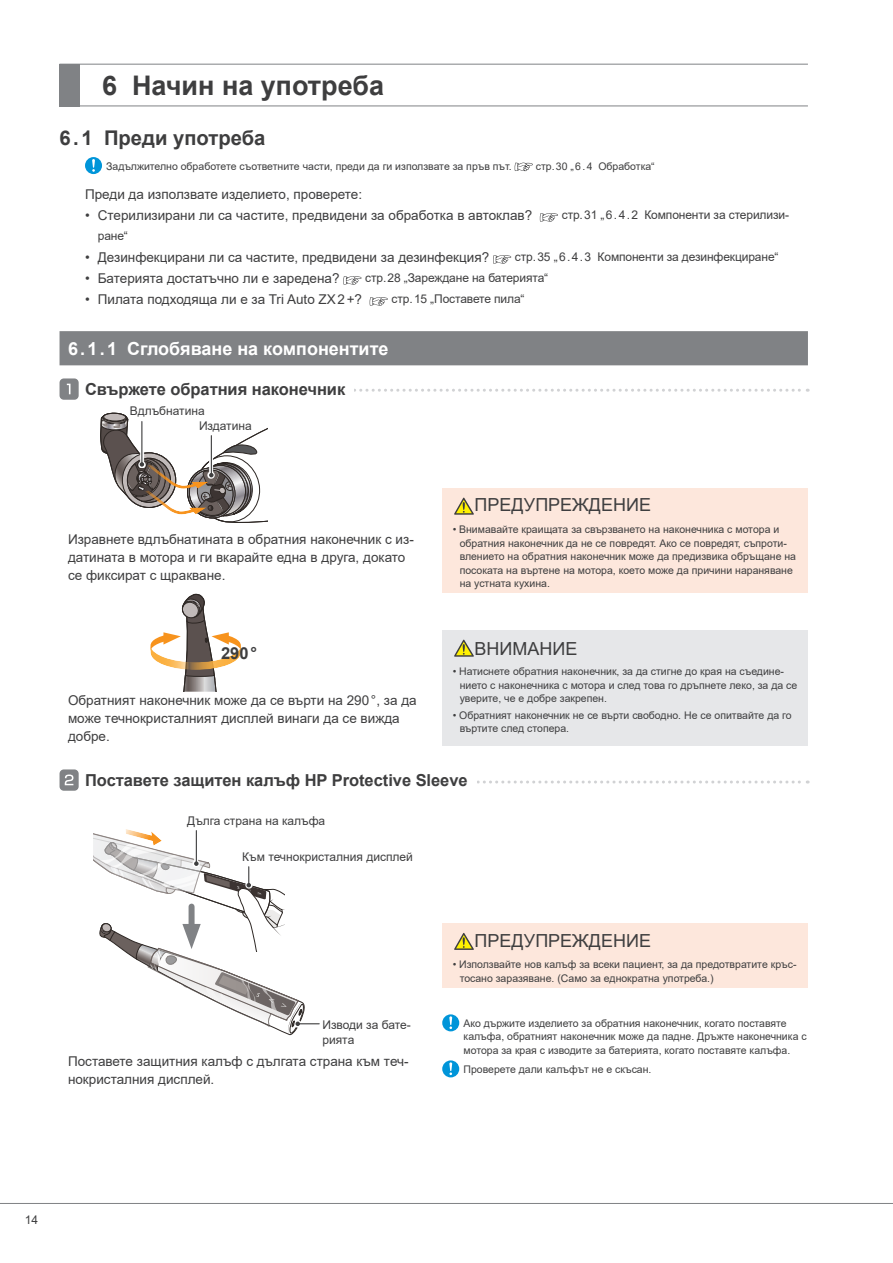
<style>
.page{position:relative;width:893px;height:1263px;background:#fff}
.page>*{position:absolute;margin:0;border:0;box-sizing:border-box;transform-origin:0 0}
.t1{font:700 27px "Arial";color:#3e3e3f}
.t2{font:700 20.25px "Arial";color:#3e3e3f}
.t3{font:18px "Arial";color:#3e3e3f}
.t4{font:700 18px "Arial";color:#fff}
.t5{font:700 16.5px "Arial";letter-spacing:-.005em;color:#3e3e3f}
.t6{font:13.5px/18px "Arial";color:#3e3e3f}
.t7{font:12px/15px "Arial";letter-spacing:-.01em;color:#3e3e3f}
.t8{font:10.5px/13.5px "Arial";color:#3e3e3f}
</style>
<div class="page">
<hr style="left:0;top:1203px;width:893px;height:1px;background:#808285">
<hr style="left:60px;top:106px;width:748px;height:1px;background:#808285">
<div style="left:60px;top:64px;width:20px;height:42px;background:#808285"></div>
<hr style="left:60px;top:64px;width:748px;height:1px;background:#808285">
<svg style="left:477px;top:780px;width:331px;height:3px"></svg>
<svg style="left:354px;top:389px;width:454px;height:3px"></svg>
<svg style="left:150px;top:593px;width:91px;height:99px"></svg>
<div style="left:60px;top:331px;width:748px;height:34px;background:#808285"></div>
<div style="left:442px;top:630px;width:366px;height:115px;background:#e6e7e9"></div>
<svg style="left:454px;top:640px;width:20px;height:17px"></svg>
<div style="left:442px;top:488px;width:366px;height:105px;background:#fde7dc"></div>
<svg style="left:454px;top:498px;width:20px;height:17px"></svg>
<svg style="left:442px;top:1014px;width:17px;height:17px"></svg>
<svg style="left:442px;top:1060px;width:17px;height:17px"></svg>
<svg style="left:100px;top:412px;width:168px;height:111px"></svg>
<svg style="left:93px;top:829px;width:226px;height:206px"></svg>
<svg style="left:540px;top:213px;width:18px;height:9px"></svg>
<svg style="left:493px;top:255px;width:18px;height:9px"></svg>
<svg style="left:343px;top:276px;width:18px;height:9px"></svg>
<svg style="left:370px;top:297px;width:18px;height:9px"></svg>
<div style="left:60px;top:378px;width:19px;height:22px;background:#808285;border-radius:4px"></div>
<svg style="left:67px;top:384px;width:4px;height:10px"></svg>
<div style="left:60px;top:769px;width:19px;height:22px;background:#808285;border-radius:4px"></div>
<svg style="left:65px;top:774px;width:8px;height:11px"></svg>
<div style="left:442px;top:923px;width:366px;height:65px;background:#fde7dc"></div>
<svg style="left:454px;top:933px;width:20px;height:17px"></svg>
<svg style="left:515px;top:163px;width:18px;height:8px"></svg>
<svg style="left:85px;top:157px;width:17px;height:17px"></svg>
<h1 class="t1" style="left:102px;top:66px;width:283px">6 Начин на употреба</h1>
<h2 class="t2" style="left:60px;top:124px;width:207px">6.1 Преди употреба</h2>
<p class="t8" style="left:106px;top:159px;width:407px">Задължително обработете съответните части, преди да ги използвате за пръв път.</p>
<p class="t8" style="left:536px;top:159px;width:121px">стр.30 „6.4 Обработка“</p>
<p class="t6" style="left:85px;top:185px;width:279px">Преди да използвате изделието, проверете:</p>
<p class="t6" style="left:85px;top:206px;width:449px">• Стерилизирани ли са частите, предвидени за обработка в автоклав?</p>
<p class="t7" style="left:562px;top:207px;width:229px">стр.31 „6.4.2 Компоненти за стерилизи-</p>
<p class="t7" style="left:98px;top:228px;width:32px">ране“</p>
<p class="t6" style="left:85px;top:248px;width:406px">• Дезинфекцирани ли са частите, предвидени за дезинфекция?</p>
<p class="t7" style="left:515px;top:249px;width:265px">стр.35 „6.4.3 Компоненти за дезинфекциране“</p>
<p class="t6" style="left:85px;top:269px;width:256px">• Батерията достатъчно ли е заредена?</p>
<p class="t7" style="left:365px;top:270px;width:184px">стр.28 „Зареждане на батерията“</p>
<p class="t6" style="left:85px;top:290px;width:279px">• Пилата подходяща ли е за Tri Auto ZX2+?</p>
<p class="t7" style="left:392px;top:291px;width:135px">стр.15 „Поставете пила“</p>
<h3 class="t4" style="left:68px;top:336px;width:322px">6.1.1 Сглобяване на компонентите</h3>
<h3 class="t5" style="left:85px;top:377px;width:262px">Свържете обратния наконечник</h3>
<p class="t7" style="left:130px;top:403px;width:76px">Вдлъбнатина</p>
<p class="t7" style="left:199px;top:418px;width:54px">Издатина</p>
<p class="t6" style="left:68px;top:530px;width:347px">Изравнете вдлъбнатината в обратния наконечник с из&shy;датината в мотора и ги вкарайте една в друга, докато се фиксират с щракване.</p>
<h3 class="t5" style="left:221px;top:641px;width:38px">290°</h3>
<h3 class="t3" style="left:475px;top:493px;width:178px">ПРЕДУПРЕЖДЕНИЕ</h3>
<p class="t8" style="left:460px;top:523px;width:338px;text-indent:-7px">• Внимавайте краищата за свързването на наконечника с мотора и обратния наконечник да не се повредят. Ако се повредят, съпроти&shy;влението на обратния наконечник може да предизвика обръщане на посоката на въртене на мотора, което може да причини нараняване на устната кухина.</p>
<h3 class="t3" style="left:475px;top:636px;width:104px">ВНИМАНИЕ</h3>
<p class="t8" style="left:460px;top:665px;width:339px;text-indent:-7px">• Натиснете обратния наконечник, за да стигне до края на съедине&shy;нието с наконечника с мотора и след това го дръпнете леко, за да се уверите, че е добре закрепен.</p>
<p class="t8" style="left:460px;top:708px;width:333px;text-indent:-7px">• Обратният наконечник не се върти свободно. Не се опитвайте да го въртите след стопера.</p>
<p class="t6" style="left:68px;top:691px;width:350px">Обратният наконечник може да се върти на 290°, за да може течнокристалният дисплей винаги да се вижда добре.</p>
<h3 class="t5" style="left:85px;top:769px;width:384px">Поставете защитен калъф HP Protective Sleeve</h3>
<p class="t7" style="left:187px;top:813px;width:140px">Дълга страна на калъфа</p>
<p class="t7" style="left:242px;top:849px;width:172px">Към течнокристалния дисплей</p>
<p class="t7" style="left:322px;top:1017px;width:90px">Изводи за бате&shy;рията</p>
<p class="t6" style="left:68px;top:1052px;width:342px">Поставете защитния калъф с дългата страна към теч&shy;нокристалния дисплей.</p>
<h3 class="t3" style="left:475px;top:928px;width:178px">ПРЕДУПРЕЖДЕНИЕ</h3>
<p class="t8" style="left:460px;top:958px;width:338px;text-indent:-7px">• Използвайте нов калъф за всеки пациент, за да предотвратите кръс&shy;тосано заразяване. (Само за еднократна употреба.)</p>
<p class="t8" style="left:463px;top:1016px;width:345px">Ако държите изделието за обратния наконечник, когато поставяте калъфа, обратният наконечник може да падне. Дръжте наконечника с мотора за края с изводите за батерията, когато поставяте калъфа.</p>
<p class="t8" style="left:463px;top:1062px;width:189px">Проверете дали калъфът не е скъсан.</p>
<p class="t7" style="left:25px;top:1212px;width:15px">14</p>
</div>
